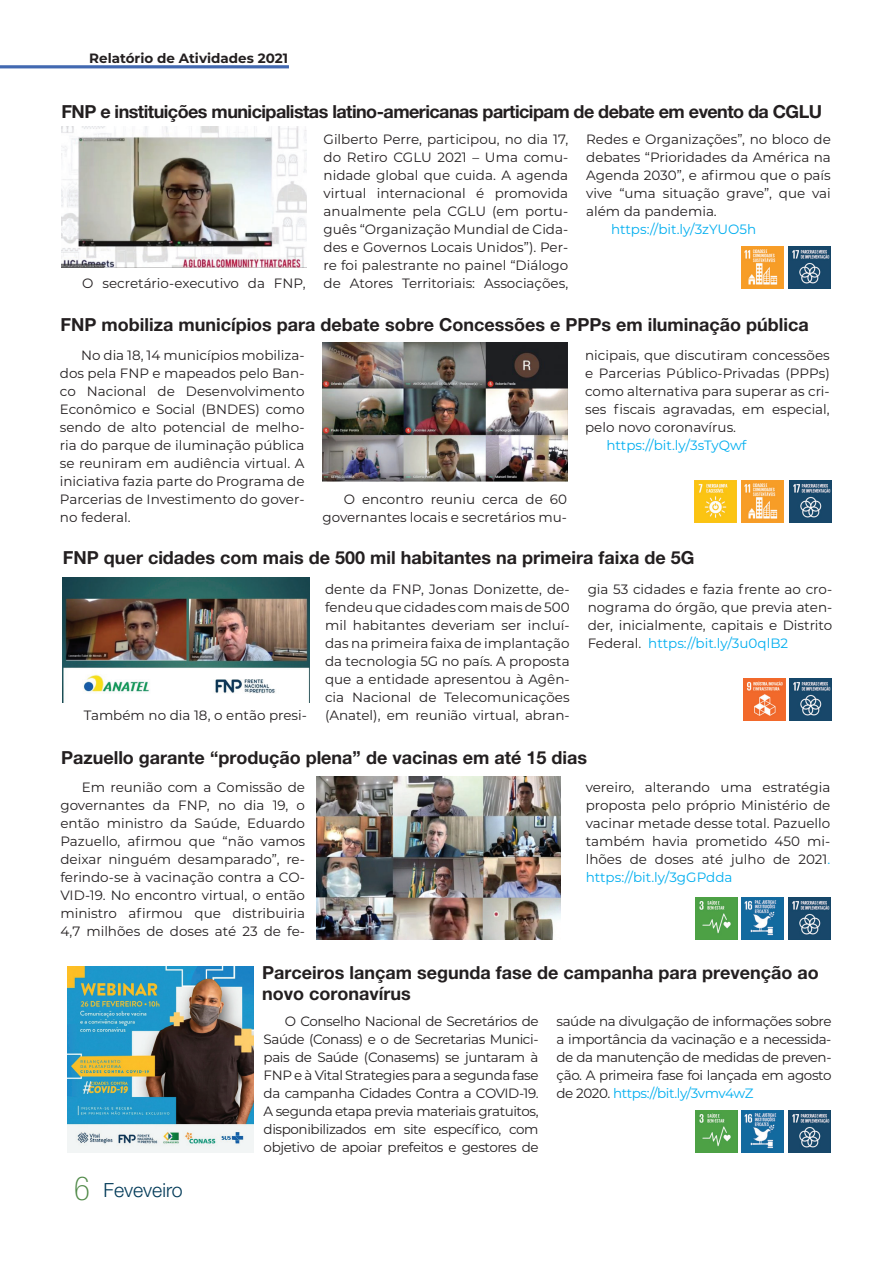
<style>
.page{position:relative;width:893px;height:1263px;background:#fff}
.page>*{position:absolute;margin:0;border:0;box-sizing:border-box;transform-origin:0 0}
.t1{font:100 condensed 33px "Helvetica Neue LT Std";color:#4f8947}
.t2{font:300 19.5px "Helvetica Neue LT Pro";color:#023a58}
.t3{font:700 18px/21.6px "Helvetica Neue LT Pro";color:#231f20}
.t4{font:700 18px "Helvetica Neue LT Pro";letter-spacing:-.03em;color:#231f20}
.t5{font:13.5px/18px "Montserrat";color:#231f20;text-align:justify}
.t6{font:13.5px "Montserrat";color:#00aeef}
.t7{font:700 13.5px "Montserrat";color:#231f20}
.s1{color:#00aeef}
</style>
<div class="page">
<hr style="left:0;top:65px;width:289px;height:3px;background:#4269b1">
<img style="left:742px;top:246px;width:42px;height:42px">
<img style="left:788px;top:246px;width:42px;height:42px">
<img style="left:62px;top:126px;width:244px;height:141px">
<img style="left:322px;top:342px;width:245px;height:140px">
<img style="left:742px;top:480px;width:42px;height:42px">
<img style="left:789px;top:480px;width:42px;height:42px">
<img style="left:695px;top:480px;width:42px;height:42px">
<img style="left:63px;top:578px;width:246px;height:124px">
<img style="left:790px;top:678px;width:42px;height:42px">
<img style="left:743px;top:678px;width:42px;height:42px">
<img style="left:742px;top:1110px;width:42px;height:42px">
<img style="left:788px;top:1110px;width:42px;height:42px">
<img style="left:695px;top:1110px;width:42px;height:42px">
<img style="left:68px;top:966px;width:186px;height:186px">
<img style="left:742px;top:897px;width:42px;height:42px">
<img style="left:788px;top:897px;width:42px;height:42px">
<img style="left:695px;top:897px;width:42px;height:42px">
<img style="left:316px;top:777px;width:245px;height:162px">
<p class="t7" style="left:89px;top:48px;width:200px">Relatório de Atividades 2021</p>
<h3 class="t4" style="left:62px;top:100px;width:762px">FNP e instituições municipalistas latino-americanas participam de debate em evento da CGLU</h3>
<p class="t5" style="left:82px;top:274px;width:225px">O secretário-executivo da FNP,</p>
<p class="t5" style="left:324px;top:130px;width:246px">Gilberto Perre, participou, no dia 17, do Retiro CGLU 2021 – Uma comu&shy;nidade global que cuida. A agenda virtual internacional é promovida anualmente pela CGLU (em portu&shy;guês “Organização Mundial de Cida&shy;des e Governos Locais Unidos”). Per&shy;re foi palestrante no painel “Diálogo de Atores Territoriais: Associações,</p>
<p class="t5" style="left:586px;top:130px;width:246px">Redes e Organizações”, no bloco de debates “Prioridades da América na Agenda 2030”, e afirmou que o país vive “uma situação grave”, que vai além da pandemia.</p>
<p class="t6" style="left:611px;top:220px;width:147px">https://bit.ly/3zYUO5h</p>
<h3 class="t3" style="left:60px;top:313px;width:750px">FNP mobiliza municípios para debate sobre Concessões e PPPs em iluminação pública</h3>
<p class="t5" style="left:60px;top:346px;width:246px;text-indent:21px">No dia 18, 14 municípios mobiliza&shy;dos pela FNP e mapeados pelo Ban&shy;co Nacional de Desenvolvimento Econômico e Social (BNDES) como sendo de alto potencial de melho&shy;ria do parque de iluminação pública se reuniram em audiência virtual. A iniciativa fazia parte do Programa de Parcerias de Investimento do gover&shy;no federal.</p>
<p class="t5" style="left:322px;top:490px;width:246px;text-align:right">O encontro reuniu cerca de 60 governantes locais e secretários mu-</p>
<p class="t5" style="left:585px;top:346px;width:246px">nicipais, que discutiram concessões e Parcerias Público-Privadas (PPPs) como alternativa para superar as cri&shy;ses fiscais agravadas, em especial, pelo novo coronavírus.</p>
<p class="t6" style="left:606px;top:436px;width:142px">https://bit.ly/3sTyQwf</p>
<h3 class="t3" style="left:63px;top:546px;width:633px">FNP quer cidades com mais de 500 mil habitantes na primeira faixa de 5G</h3>
<p class="t5" style="left:84px;top:706px;width:225px">Também no dia 18, o então presi-</p>
<p class="t5" style="left:325px;top:580px;width:246px">dente da FNP, Jonas Donizette, de&shy;fendeu que cidades com mais de 500 mil habitantes deveriam ser incluí&shy;das na primeira faixa de implantação da tecnologia 5G no país. A proposta que a entidade apresentou à Agên&shy;cia Nacional de Telecomunicações (Anatel), em reunião virtual, abran-</p>
<p class="t5" style="left:588px;top:580px;width:246px">gia 53 cidades e fazia frente ao cro&shy;nograma do órgão, que previa aten&shy;der, inicialmente, capitais e Distrito Federal. <span class="s1">https://bit.ly/3u0qlB2</span></p>
<h3 class="t3" style="left:61px;top:747px;width:527px">Pazuello garante “produção plena” de vacinas em até 15 dias</h3>
<p class="t5" style="left:60px;top:778px;width:246px;text-indent:21px">Em reunião com a Comissão de governantes da FNP, no dia 19, o então ministro da Saúde, Eduardo Pazuello, afirmou que “não vamos deixar ninguém desamparado”, re&shy;ferindo-se à vacinação contra a CO-VID-19. No encontro virtual, o então ministro afirmou que distribuiria 4,7 milhões de doses até 23 de fe-</p>
<p class="t5" style="left:586px;top:778px;width:246px">vereiro, alterando uma estratégia proposta pelo próprio Ministério de vacinar metade desse total. Pazuello também havia prometido 450 mi&shy;lhões de doses até julho de 2021<span class="s1">. https://bit.ly/3gGPdda</span></p>
<h1 class="t1" style="left:74px;top:1170px;width:17px">6</h1>
<h2 class="t2" style="left:104px;top:1178px;width:81px">Feveveiro</h2>
<h3 class="t3" style="left:262px;top:961px;width:558px">Parceiros lançam segunda fase de campanha para prevenção ao novo coronavírus</h3>
<p class="t5" style="left:264px;top:1012px;width:276px;text-indent:21px">O Conselho Nacional de Secretários de Saúde (Conass) e o de Secretarias Munici&shy;pais de Saúde (Conasems) se juntaram à FNP e à Vital Strategies para a segunda fase da campanha Cidades Contra a COVID-19.<br>A segunda etapa previa materiais gratuitos, disponibilizados em site específico, com objetivo de apoiar prefeitos e gestores de</p>
<p class="t5" style="left:557px;top:1012px;width:276px">saúde na divulgação de informações sobre a importância da vacinação e a necessida&shy;de da manutenção de medidas de preven&shy;ção. A primeira fase foi lançada em agosto de 2020. <span class="s1">https://bit.ly/3vmv4wZ</span></p>
</div>
